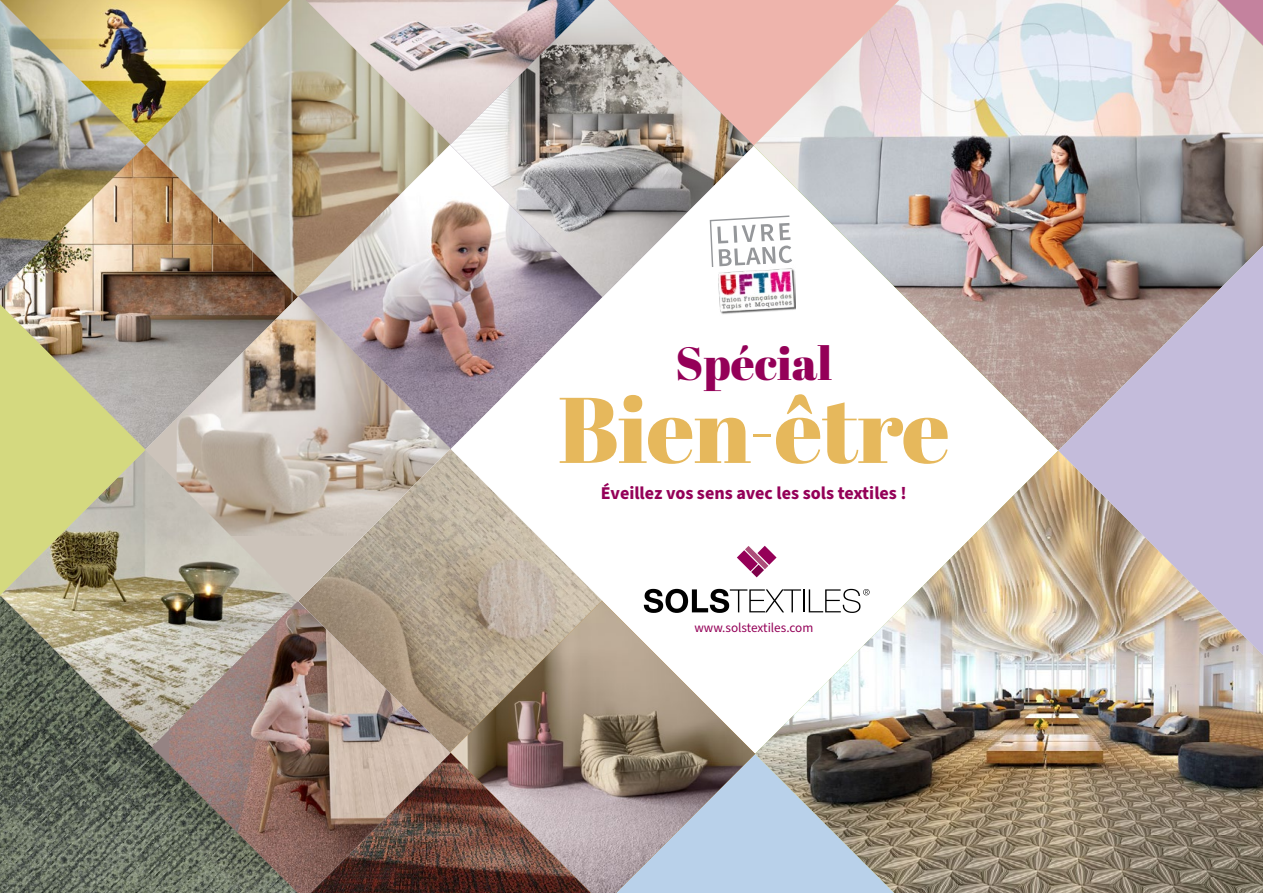
<style>
.page{position:relative;width:1263px;height:893px;background:#fff}
.page>*{position:absolute;margin:0;border:0;box-sizing:border-box;transform-origin:0 0}
.t1{font:93px "Abril Fatface";letter-spacing:-.01em;color:#e6b85c}
.t2{font:46.5px "Abril Fatface";color:#940058}
.t3{font:700 18px "Source Sans Pro";color:#940058}
.t4{font:13.2px "Source Sans Pro";color:#940058}
</style>
<div class="page">
<img style="left:754px;top:0;width:509px;height:450px">
<svg style="left:754px;top:0;width:145px;height:146px;background:#e9c7c4"></svg>
<svg style="left:1217px;top:0;width:46px;height:46px;background:#d6b2be"></svg>
<img style="left:755px;top:450px;width:508px;height:443px">
<svg style="left:1058px;top:246px;width:205px;height:409px;background:#baacb2"></svg>
<img style="left:450px;top:297px;width:152px;height:304px">
<img style="left:291px;top:0;width:463px;height:297px">
<img style="left:0;top:144px;width:298px;height:160px">
<svg style="left:261px;top:0;width:30px;height:146px;background:#c4c1b2"></svg>
<img style="left:145px;top:0;width:116px;height:146px">
<img style="left:0;top:0;width:145px;height:291px">
<img style="left:298px;top:609px;width:152px;height:284px">
<img style="left:0;top:596px;width:298px;height:297px">
<img style="left:450px;top:601px;width:305px;height:292px">
<svg style="left:145px;top:297px;width:305px;height:305px;background:#b3aa9b"></svg>
<img style="left:177px;top:297px;width:273px;height:239px">
<img style="left:0;top:304px;width:146px;height:291px">
<svg style="left:737px;top:546px;width:39px;height:31px"></svg>
<svg style="left:644px;top:589px;width:225px;height:24px"></svg>
<img style="left:718px;top:265px;width:78px;height:51px">
<svg style="left:709px;top:215px;width:83px;height:53px"></svg>
<h2 class="t2" style="left:675px;top:331px;width:158px">Spécial</h2>
<h1 class="t1" style="left:558px;top:364px;width:394px">Bien-être</h1>
<p class="t3" style="left:601px;top:481px;width:307px">Éveillez vos sens avec les sols textiles !</p>
<p class="t4" style="left:694px;top:619px;width:120px">www.solstextiles.com</p>
</div>
